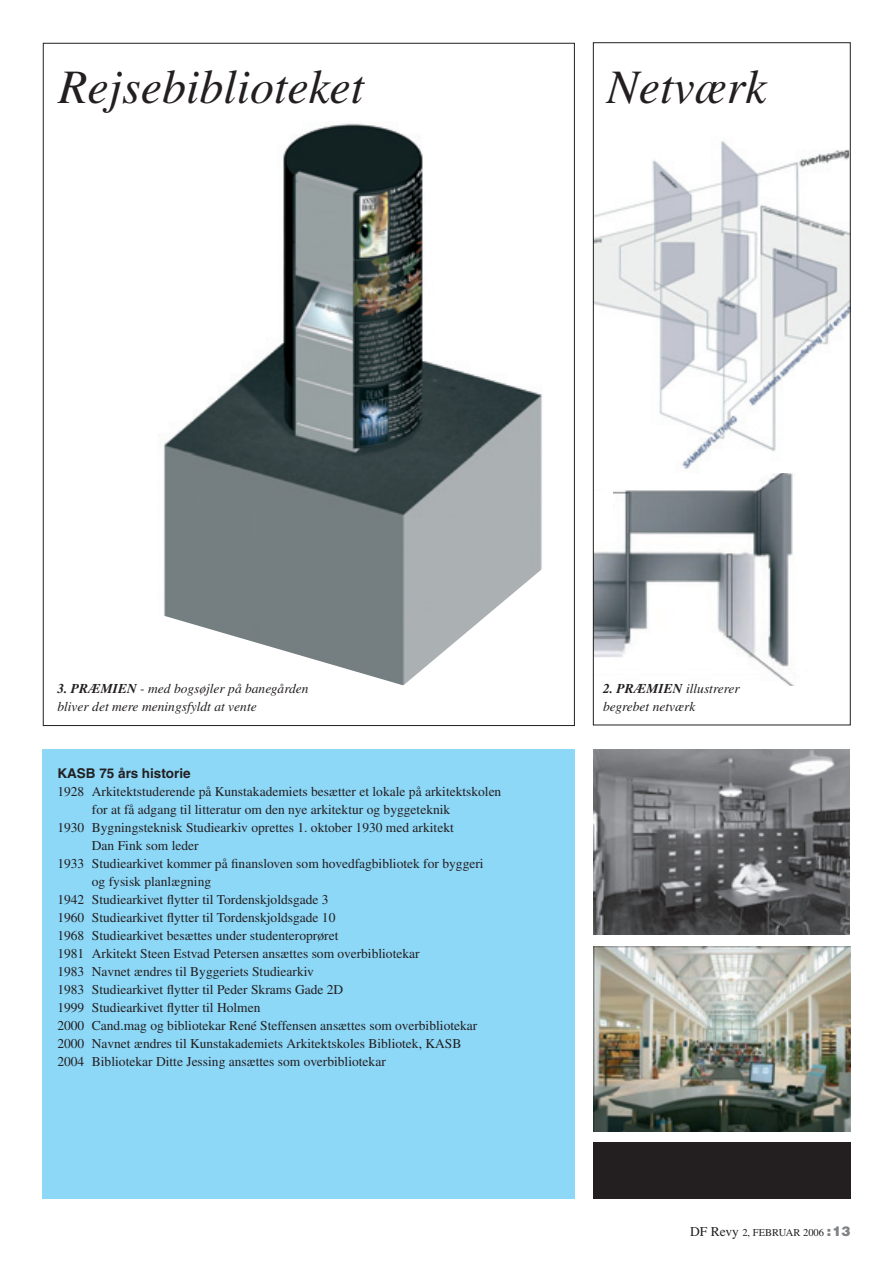
<style>
.page{position:relative;width:893px;height:1263px;background:#fff}
.page>*{position:absolute;margin:0;border:0;box-sizing:border-box;transform-origin:0 0}
.t1{font:italic 48px "Times";color:#231f20}
.t2{font:13.5px "Times";color:#231f20}
.t3{font:italic 13.5px/18px "Times";color:#231f20}
.t4{font:700 13.5px "Helvetica";color:#231f20}
.t5{font:10.5px "Times";color:#231f20}
.s1{font-weight:700}
.s2{font-size:13.5px}
.s3{font-family:"Helvetica";font-weight:900;font-size:13.5px;color:#808285}
</style>
<div class="page">
<img style="left:159px;top:123px;width:384px;height:486px">
<svg style="left:97px;top:609px;width:270px;height:118px"></svg>
<svg style="left:367px;top:522px;width:311px;height:205px"></svg>
<img style="left:595px;top:473px;width:198px;height:212px">
<div style="left:582px;top:491px;width:31px;height:51px;background:#fff"></div>
<div style="left:43px;top:749px;width:532px;height:450px;background:#8dd7f7"></div>
<img style="left:593px;top:946px;width:258px;height:185px">
<img style="left:593px;top:749px;width:257px;height:185px">
<div style="left:593px;top:1142px;width:257px;height:57px;background:#231f20"></div>
<img style="left:595px;top:141px;width:253px;height:332px">
<div style="left:593px;top:43px;width:257px;height:682px;border:1px solid #231f20"></div>
<h1 class="t1" style="left:58px;top:69px;width:308px">Rejsebiblioteket</h1>
<h1 class="t1" style="left:607px;top:69px;width:161px">Netværk</h1>
<p class="t3" style="left:57px;top:681px;width:253px"><span class="s1">3. PRÆMIEN</span> - med bogsøjler på banegården bliver det mere meningsfyldt at vente</p>
<p class="t4" style="left:57px;top:768px;width:135px">KASB 75 års historie</p>
<p class="t2" style="left:57px;top:786px;width:445px">1928 Arkitektstuderende på Kunstakademiets besætter et lokale på arkitektskolen</p>
<p class="t2" style="left:92px;top:804px;width:360px">for at få adgang til litteratur om den nye arkitektur og byggeteknik</p>
<p class="t2" style="left:57px;top:822px;width:398px">1930 Bygningsteknisk Studiearkiv oprettes 1. oktober 1930 med arkitekt</p>
<p class="t2" style="left:92px;top:840px;width:108px">Dan Fink som leder</p>
<p class="t2" style="left:57px;top:858px;width:428px">1933 Studiearkivet kommer på finansloven som hovedfagbibliotek for byggeri</p>
<p class="t2" style="left:92px;top:876px;width:121px">og fysisk planlægning</p>
<p class="t2" style="left:57px;top:894px;width:273px">1942 Studiearkivet flytter til Tordenskjoldsgade 3</p>
<p class="t2" style="left:57px;top:912px;width:280px">1960 Studiearkivet flytter til Tordenskjoldsgade 10</p>
<p class="t2" style="left:57px;top:930px;width:283px">1968 Studiearkivet besættes under studenteroprøret</p>
<p class="t2" style="left:57px;top:948px;width:364px">1981 Arkitekt Steen Estvad Petersen ansættes som overbibliotekar</p>
<p class="t2" style="left:57px;top:966px;width:258px">1983 Navnet ændres til Byggeriets Studiearkiv</p>
<p class="t2" style="left:57px;top:984px;width:287px">1983 Studiearkivet flytter til Peder Skrams Gade 2D</p>
<p class="t2" style="left:57px;top:1002px;width:205px">1999 Studiearkivet flytter til Holmen</p>
<p class="t2" style="left:57px;top:1020px;width:421px">2000 Cand.mag og bibliotekar René Steffensen ansættes som overbibliotekar</p>
<p class="t2" style="left:57px;top:1038px;width:406px">2000 Navnet ændres til Kunstakademiets Arkitektskoles Bibliotek, KASB</p>
<p class="t2" style="left:57px;top:1056px;width:330px">2004 Bibliotekar Ditte Jessing ansættes som overbibliotekar</p>
<p class="t3" style="left:603px;top:681px;width:138px"><span class="s1">2. PRÆMIEN</span> illustrerer begrebet netværk</p>
<p class="t5" style="left:690px;top:1229px;width:162px"><span class="s2">DF Revy</span> 2, FEBRUAR 2006 <span class="s3">: 13</span></p>
</div>
